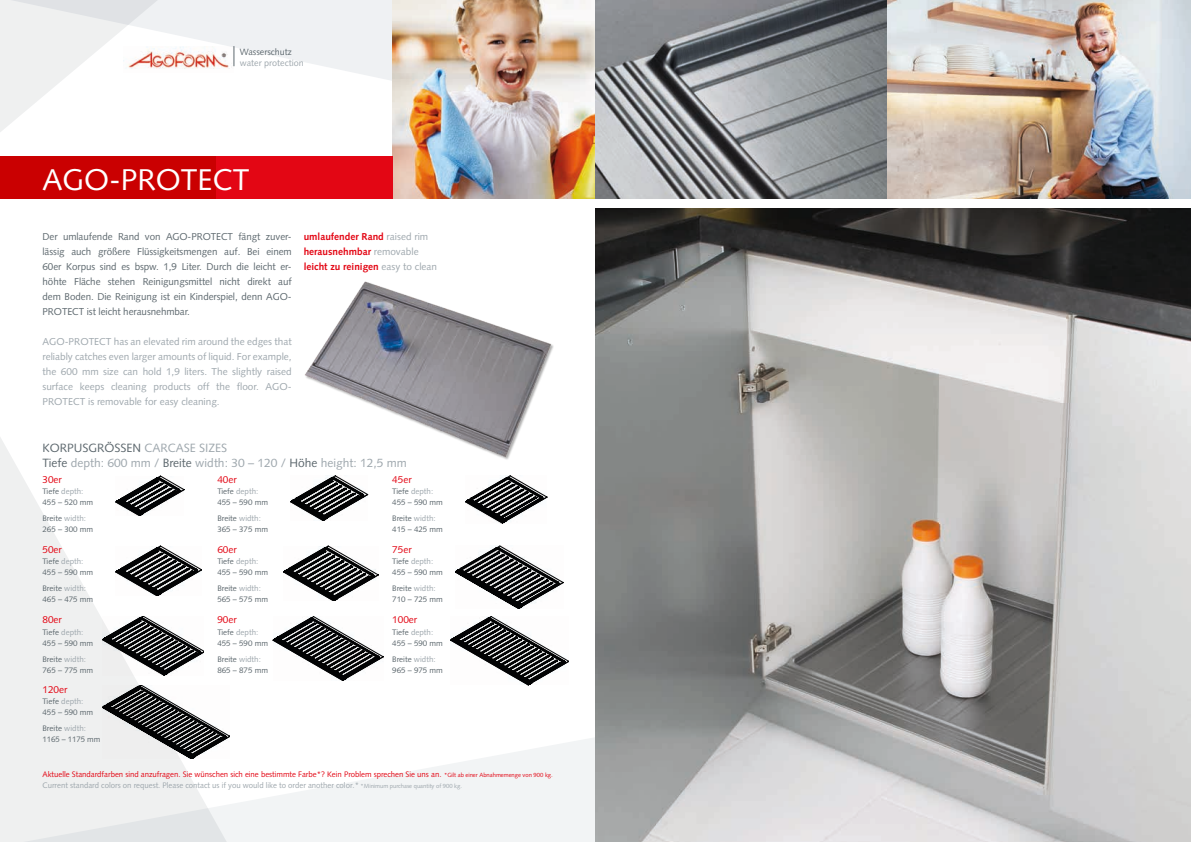
<style>
.page{position:relative;width:1191px;height:842px;background:#fff}
.page>*{position:absolute;margin:0;border:0;box-sizing:border-box;transform-origin:0 0}
.t1{font:30px "Syntax";color:#fff}
.t2{font:12px/15px "Syntax";color:#9ea7ad}
.t3{font:10px/15px "Syntax";letter-spacing:-.005em;color:#5d686e;text-align:justify}
.t4{font:10px/15px "Syntax";color:#9ea7ad;text-align:justify}
.t5{font:700 10px/15px "Syntax";color:#e30614}
.t6{font:10px "Syntax";color:#e30614}
.t7{font:9px "Syntax";color:#9ea7ad}
.t8{font:9px "Syntax";color:#5d686e}
.t9{font:8px/11px "Syntax";color:#5d686e}
.t10{font:8px/11px "Syntax";letter-spacing:-.005em;color:#e30614}
.s1{font-weight:400;color:#9ea7ad}
.s2{color:#5d686e}
.s3{color:#9ea7ad}
.s4{font-size:6px}
.s5{font-size:6px;color:#9ea7ad}
</style>
<div class="page">
<svg style="left:298px;top:0;width:94px;height:81px;fill:#eff1f3"></svg>
<svg style="left:0;top:0;width:298px;height:132px"></svg>
<img style="left:392px;top:0;width:799px;height:198px">
<svg style="left:288px;top:656px;width:307px;height:186px"></svg>
<svg style="left:0;top:437px;width:288px;height:405px"></svg>
<div style="left:0;top:156px;width:392px;height:42px;background:#e30614"></div>
<div style="left:0;top:156px;width:215px;height:42px;background:#ca0001"></div>
<img style="left:595px;top:208px;width:596px;height:634px">
<img style="left:124px;top:46px;width:109px;height:26px">
<svg style="left:234px;top:46px;width:1px;height:20px"></svg>
<img style="left:305px;top:281px;width:249px;height:179px">
<svg style="left:116px;top:476px;width:68px;height:40px"></svg>
<svg style="left:290px;top:476px;width:78px;height:45px"></svg>
<svg style="left:465px;top:476px;width:82px;height:47px"></svg>
<svg style="left:116px;top:546px;width:86px;height:50px"></svg>
<svg style="left:283px;top:546px;width:95px;height:55px"></svg>
<svg style="left:455px;top:546px;width:108px;height:62px"></svg>
<svg style="left:102px;top:616px;width:101px;height:59px"></svg>
<svg style="left:273px;top:616px;width:110px;height:65px"></svg>
<svg style="left:450px;top:616px;width:119px;height:69px"></svg>
<svg style="left:102px;top:686px;width:128px;height:73px"></svg>
<p class="t8" style="left:240px;top:46px;width:54px">Wasserschutz</p>
<p class="t7" style="left:240px;top:57px;width:65px">water protection</p>
<h1 class="t1" style="left:43px;top:162px;width:208px">AGO-PROTECT</h1>
<p class="t3" style="left:43px;top:229px;width:251px">Der umlaufende Rand von AGO-PROTECT fängt zuver&shy;lässig auch größere Flüssigkeitsmengen auf. Bei einem 60er Korpus sind es bspw. 1,9 Liter. Durch die leicht er&shy;höhte Fläche stehen Reinigungsmittel nicht direkt auf dem Boden. Die Reinigung ist ein Kinderspiel, denn AGO-PROTECT ist leicht herausnehmbar.</p>
<p class="t4" style="left:43px;top:334px;width:251px">AGO-PROTECT has an elevated rim around the edges that reliably catches even larger amounts of liquid. For example, the 600 mm size can hold 1,9 liters. The slightly raised surface keeps cleaning products off the floor. AGO-PROTECT is removable for easy cleaning.</p>
<p class="t5" style="left:304px;top:229px;width:135px">umlaufender Rand <span class="s1">raised rim </span>herausnehmbar <span class="s1">removable </span>leicht zu reinigen <span class="s1">easy to clean</span></p>
<h2 class="t2" style="left:43px;top:440px;width:366px"><span class="s2">KORPUSGRÖSSEN</span> CARCASE SIZES<br><span class="s2">Tiefe</span> depth: 600 mm / <span class="s2">Breite</span> width: 30 – 120 / <span class="s2">Höhe</span> height: 12,5 mm</h2>
<p class="t6" style="left:43px;top:474px;width:21px">30er</p>
<p class="t9" style="left:43px;top:486px;width:52px">Tiefe <span class="s3">depth:<br></span>455 – 520 mm</p>
<p class="t9" style="left:43px;top:513px;width:52px">Breite <span class="s3">width:<br></span>265 – 300 mm</p>
<p class="t6" style="left:217px;top:474px;width:21px">40er</p>
<p class="t9" style="left:217px;top:486px;width:52px">Tiefe <span class="s3">depth:<br></span>455 – 590 mm</p>
<p class="t9" style="left:217px;top:513px;width:52px">Breite <span class="s3">width:<br></span>365 – 375 mm</p>
<p class="t6" style="left:392px;top:474px;width:21px">45er</p>
<p class="t9" style="left:392px;top:486px;width:52px">Tiefe <span class="s3">depth:<br></span>455 – 590 mm</p>
<p class="t9" style="left:392px;top:513px;width:52px">Breite <span class="s3">width:<br></span>415 – 425 mm</p>
<p class="t6" style="left:43px;top:544px;width:21px">50er</p>
<p class="t9" style="left:43px;top:556px;width:52px">Tiefe <span class="s3">depth:<br></span>455 – 590 mm</p>
<p class="t9" style="left:43px;top:583px;width:52px">Breite <span class="s3">width:<br></span>465 – 475 mm</p>
<p class="t6" style="left:43px;top:614px;width:21px">80er</p>
<p class="t9" style="left:43px;top:626px;width:52px">Tiefe <span class="s3">depth:<br></span>455 – 590 mm</p>
<p class="t9" style="left:43px;top:653px;width:52px">Breite <span class="s3">width:<br></span>765 – 775 mm</p>
<p class="t6" style="left:217px;top:544px;width:21px">60er</p>
<p class="t9" style="left:217px;top:556px;width:52px">Tiefe <span class="s3">depth:<br></span>455 – 590 mm</p>
<p class="t9" style="left:217px;top:583px;width:52px">Breite <span class="s3">width:<br></span>565 – 575 mm</p>
<p class="t6" style="left:217px;top:614px;width:21px">90er</p>
<p class="t9" style="left:217px;top:626px;width:52px">Tiefe <span class="s3">depth:<br></span>455 – 590 mm</p>
<p class="t9" style="left:217px;top:653px;width:52px">Breite <span class="s3">width:<br></span>865 – 875 mm</p>
<p class="t6" style="left:392px;top:544px;width:21px">75er</p>
<p class="t9" style="left:392px;top:556px;width:52px">Tiefe <span class="s3">depth:<br></span>455 – 590 mm</p>
<p class="t9" style="left:392px;top:583px;width:52px">Breite <span class="s3">width:<br></span>710 – 725 mm</p>
<p class="t6" style="left:392px;top:614px;width:27px">100er</p>
<p class="t9" style="left:392px;top:626px;width:52px">Tiefe <span class="s3">depth:<br></span>455 – 590 mm</p>
<p class="t9" style="left:392px;top:653px;width:52px">Breite <span class="s3">width:<br></span>965 – 975 mm</p>
<p class="t6" style="left:43px;top:684px;width:27px">120er</p>
<p class="t9" style="left:43px;top:696px;width:52px">Tiefe <span class="s3">depth:<br></span>455 – 590 mm</p>
<p class="t9" style="left:43px;top:723px;width:59px">Breite <span class="s3">width:<br></span>1165 – 1175 mm</p>
<p class="t10" style="left:43px;top:769px;width:512px">Aktuelle Standardfarben sind anzufragen. Sie wünschen sich eine bestimmte Farbe*? Kein Problem sprechen Sie uns an. <span class="s4">*Gilt ab einer Abnahmemenge von 900 kg.<br></span><span class="s3">Current standard colors on request. Please contact us if you would like to order another color.*</span> <span class="s5">*Minimum purchase quantity of 900 kg.</span></p>
</div>
